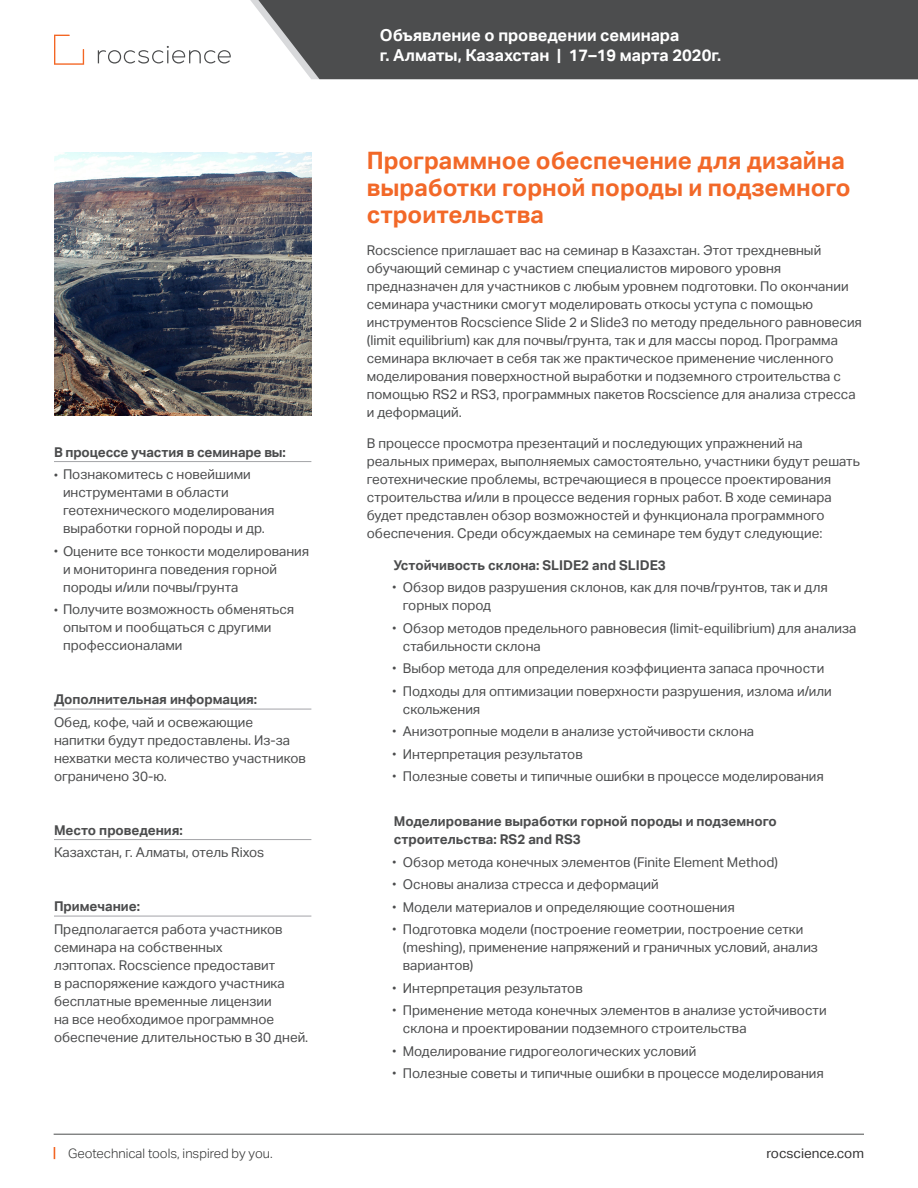
<style>
.page{position:relative;width:918px;height:1188px;background:#fff}
.page>*{position:absolute;margin:0;border:0;box-sizing:border-box;transform-origin:0 0}
.Course_Title__AKG_B{font:700 24px/27px "Aktiv Grotesk";color:#f26828}
.t1{font:700 16.5px "Aktiv Grotesk";color:#fff}
.Body__AKG_R__9_12{font:13.5px/18px "Aktiv Grotesk";color:#4b4c4d}
.Body__AKG_R__9_12-2{font:700 13.5px/18px "Aktiv Grotesk";color:#4b4c4d}
.Body_w_Rule__AKG_B{font:700 13.5px "Aktiv Grotesk";color:#4b4c4d}
.t2{font:13.5px "Aktiv Grotesk";color:#323132}
.t3{font:300 13.2px "Aktiv Grotesk";color:#313232}
.s1{font-size:10.5px}
</style>
<div class="page">
<svg style="left:54px;top:1147px;width:1px;height:12px"></svg>
<hr style="left:54px;top:1134px;width:810px;height:1px;background:#4c4d4e">
<hr style="left:54px;top:461px;width:257px;height:1px;background:#a3a4a8">
<hr style="left:54px;top:709px;width:257px;height:1px;background:#a3a4a8">
<hr style="left:54px;top:839px;width:257px;height:1px;background:#a3a4a8">
<hr style="left:54px;top:916px;width:257px;height:1px;background:#a3a4a8">
<img style="left:54px;top:152px;width:257px;height:264px">
<svg style="left:250px;top:0;width:668px;height:80px"></svg>
<div style="left:258px;top:0;width:660px;height:79px;background:#4c4d4e"></div>
<svg style="left:98px;top:46px;width:133px;height:18px"></svg>
<svg style="left:54px;top:35px;width:30px;height:30px"></svg>
<p class="Body_w_Rule__AKG_B" style="left:54px;top:444px;width:233px">В процессе участия в семинаре вы:</p>
<p class="Body__AKG_R__9_12" style="left:63px;top:466px;width:213px;text-indent:-9px"><span class="s1">•</span> Познакомитесь с новейшими инструментами в области геотехнического моделирования выработки горной породы и др.</p>
<p class="Body__AKG_R__9_12" style="left:63px;top:542px;width:248px;text-indent:-9px"><span class="s1">•</span> Оцените все тонкости моделирования и мониторинга поведения горной породы и/или почвы/грунта</p>
<p class="Body__AKG_R__9_12" style="left:63px;top:601px;width:233px;text-indent:-9px"><span class="s1">•</span> Получите возможность обменяться опытом и пообщаться с другими профессионалами</p>
<p class="Body_w_Rule__AKG_B" style="left:54px;top:692px;width:205px">Дополнительная информация:</p>
<p class="Body__AKG_R__9_12" style="left:54px;top:713px;width:253px">Обед, кофе, чай и освежающие напитки будут предоставлены. Из-за нехватки места количество участников ограничено 30-ю.</p>
<p class="Body_w_Rule__AKG_B" style="left:54px;top:822px;width:130px">Место проведения:</p>
<p class="Body__AKG_R__9_12" style="left:54px;top:844px;width:212px">Казахстан, г. Алматы, отель Rixos</p>
<p class="Body_w_Rule__AKG_B" style="left:54px;top:899px;width:88px">Примечание:</p>
<p class="Body__AKG_R__9_12" style="left:54px;top:920px;width:256px">Предполагается работа участников семинара на собственных<br>лэптопах. Rocscience предоставит<br>в распоряжение каждого участника бесплатные временные лицензии<br>на все необходимое программное обеспечение длительностью в 30 дней.</p>
<p class="t1" style="left:380px;top:26px;width:301px">Объявление о проведении семинара</p>
<p class="t1" style="left:380px;top:45px;width:343px">г. Алматы, Казахстан | 17–19 марта 2020г.</p>
<p class="Course_Title__AKG_B" style="left:367px;top:147px;width:485px">Программное обеспечение для дизайна выработки горной породы и подземного строительства</p>
<p class="Body__AKG_R__9_12" style="left:367px;top:241px;width:497px">Rocscience приглашает вас на семинар в Казахстан. Этот трехдневный обучающий семинар с участием специалистов мирового уровня предназначен для участников с любым уровнем подготовки. По окончании семинара участники смогут моделировать откосы уступа с помощью инструментов Rocscience Slide 2 и Slide3 по методу предельного равновесия (limit equilibrium) как для почвы/грунта, так и для массы пород. Программа семинара включает в себя так же практическое применение численного моделирования поверхностной выработки и подземного строительства с помощью RS2 и RS3, программных пакетов Rocscience для анализа стресса и деформаций.</p>
<p class="Body__AKG_R__9_12" style="left:367px;top:435px;width:495px">В процессе просмотра презентаций и последующих упражнений на реальных примерах, выполняемых самостоятельно, участники будут решать геотехнические проблемы, встречающиеся в процессе проектирования строительства и/или в процессе ведения горных работ. В ходе семинара будет представлен обзор возможностей и функционала программного обеспечения. Среди обсуждаемых на семинаре тем будут следующие:</p>
<p class="Body__AKG_R__9_12-2" style="left:394px;top:556px;width:273px">Устойчивость склона: SLIDE2 and SLIDE3</p>
<p class="Body__AKG_R__9_12" style="left:403px;top:579px;width:427px;text-indent:-10px"><span class="s1">•</span> Обзор видов разрушения склонов, как для почв/грунтов, так и для горных пород</p>
<p class="Body__AKG_R__9_12" style="left:403px;top:619px;width:455px;text-indent:-10px"><span class="s1">•</span> Обзор методов предельного равновесия (limit-equilibrium) для анализа стабильности склона</p>
<p class="Body__AKG_R__9_12" style="left:392px;top:660px;width:433px"><span class="s1">•</span> Выбор метода для определения коэффициента запаса прочности</p>
<p class="Body__AKG_R__9_12" style="left:403px;top:682px;width:430px;text-indent:-10px"><span class="s1">•</span> Подходы для оптимизации поверхности разрушения, излома и/или скольжения</p>
<p class="Body__AKG_R__9_12" style="left:392px;top:723px;width:363px"><span class="s1">•</span> Анизотропные модели в анализе устойчивости склона</p>
<p class="Body__AKG_R__9_12" style="left:392px;top:745px;width:192px"><span class="s1">•</span> Интерпретация результатов</p>
<p class="Body__AKG_R__9_12" style="left:392px;top:768px;width:433px"><span class="s1">•</span> Полезные советы и типичные ошибки в процессе моделирования</p>
<p class="Body__AKG_R__9_12-2" style="left:394px;top:813px;width:385px">Моделирование выработки горной породы и подземного строительства: RS2 and RS3</p>
<p class="Body__AKG_R__9_12" style="left:392px;top:853px;width:387px"><span class="s1">•</span> Обзор метода конечных элементов (Finite Element Method)</p>
<p class="Body__AKG_R__9_12" style="left:392px;top:876px;width:268px"><span class="s1">•</span> Основы анализа стресса и деформаций</p>
<p class="Body__AKG_R__9_12" style="left:392px;top:898px;width:344px"><span class="s1">•</span> Модели материалов и определяющие соотношения</p>
<p class="Body__AKG_R__9_12" style="left:403px;top:921px;width:417px;text-indent:-10px"><span class="s1">•</span> Подготовка модели (построение геометрии, построение сетки (meshing), применение напряжений и граничных условий, анализ вариантов)</p>
<p class="Body__AKG_R__9_12" style="left:392px;top:979px;width:192px"><span class="s1">•</span> Интерпретация результатов</p>
<p class="Body__AKG_R__9_12" style="left:403px;top:1002px;width:425px;text-indent:-10px"><span class="s1">•</span> Применение метода конечных элементов в анализе устойчивости склона и проектировании подземного строительства</p>
<p class="Body__AKG_R__9_12" style="left:392px;top:1042px;width:306px"><span class="s1">•</span> Моделирование гидрогеологических условий</p>
<p class="Body__AKG_R__9_12" style="left:392px;top:1065px;width:433px"><span class="s1">•</span> Полезные советы и типичные ошибки в процессе моделирования</p>
<p class="t3" style="left:68px;top:1145px;width:206px">Geotechnical tools, inspired by you.</p>
<p class="t2" style="left:766px;top:1146px;width:99px">rocscience.com</p>
</div>
